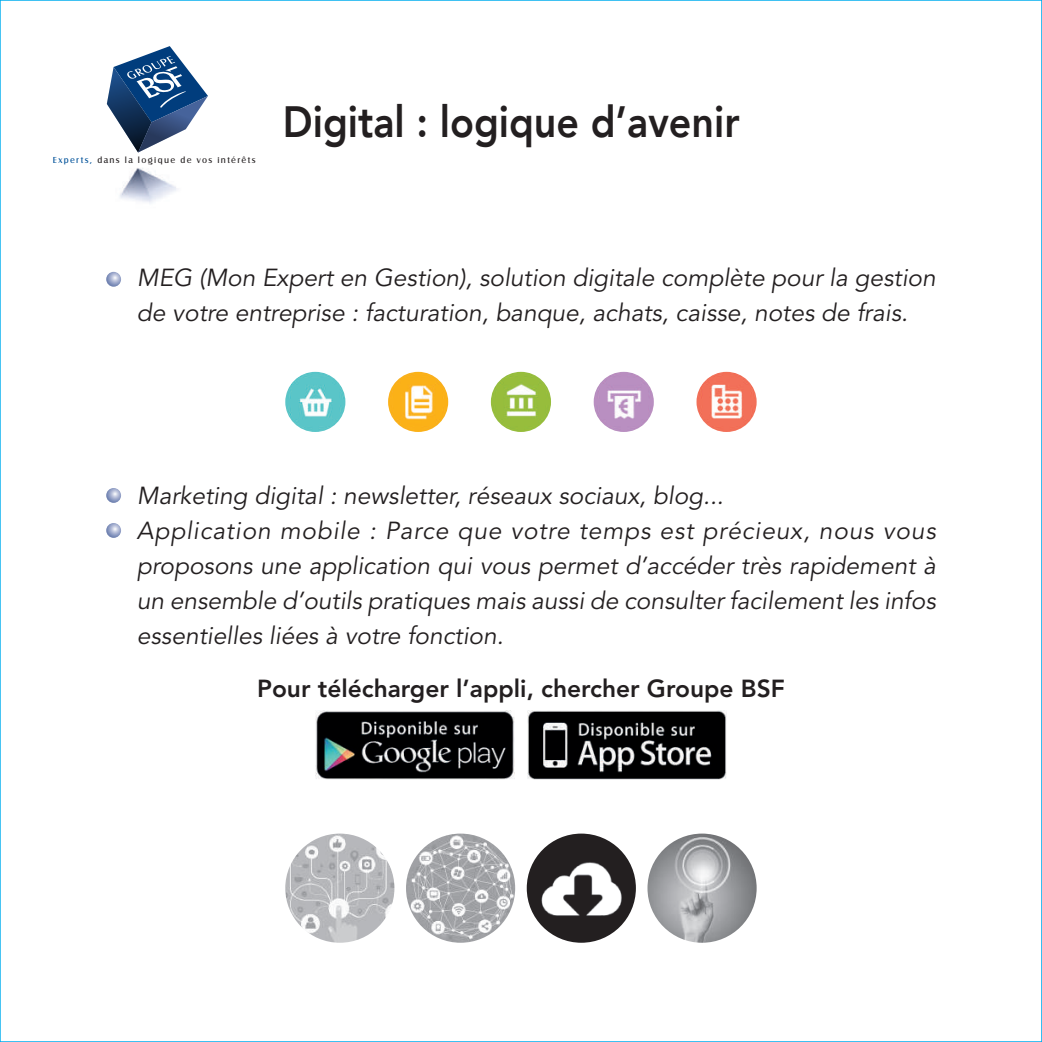
<style>
.page{position:relative;width:1042px;height:1042px;background:#fff}
.page>*{position:absolute;margin:0;border:0;box-sizing:border-box;transform-origin:0 0}
.t1{font:800 43.75px "Avenir";color:#231f20;scale:.9 1}
.t2{font:italic 24.5px/35px "Avenir";color:#231f20}
.t3{font:800 24.5px "Avenir";color:#231f20}
.t4{font:9.1px "Castle T";letter-spacing:.15em;color:#231f20}
.s1{color:#01529a}
</style>
<div class="page">
<img style="left:106px;top:103px;width:71px;height:100px">
<svg style="left:107px;top:46px;width:101px;height:106px"></svg>
<svg style="left:106px;top:272px;width:15px;height:15px"></svg>
<svg style="left:106px;top:488px;width:15px;height:15px"></svg>
<svg style="left:106px;top:523px;width:15px;height:15px"></svg>
<img style="left:696px;top:372px;width:60px;height:60px;border-radius:30px">
<img style="left:594px;top:372px;width:60px;height:60px;border-radius:30px">
<img style="left:491px;top:372px;width:60px;height:60px;border-radius:30px">
<img style="left:388px;top:372px;width:60px;height:60px;border-radius:30px">
<img style="left:285px;top:372px;width:60px;height:60px;border-radius:30px">
<img style="left:285px;top:833px;width:109px;height:110px;border-radius:55px">
<img style="left:527px;top:833px;width:109px;height:110px;border-radius:55px">
<img style="left:406px;top:833px;width:109px;height:110px;border-radius:55px">
<img style="left:647px;top:833px;width:109px;height:110px;border-radius:55px">
<img style="left:528px;top:710px;width:198px;height:69px">
<img style="left:316px;top:710px;width:198px;height:69px">
<p class="t4" style="left:53px;top:154px;width:204px"><span class="s1">Experts,</span> dans la logique de vos intérêts</p>
<h1 class="t1" style="left:283px;top:87px;width:509px">Digital : logique d’avenir</h1>
<p class="t2" style="left:137px;top:261px;width:800px">MEG (Mon Expert en Gestion), solution digitale complète pour la gestion de votre entreprise : facturation, banque, achats, caisse, notes de frais.</p>
<p class="t2" style="left:137px;top:478px;width:800px">Marketing digital : newsletter, réseaux sociaux, blog...<br>Application mobile : Parce que votre temps est précieux, nous vous proposons une application qui vous permet d’accéder très rapidement à un ensemble d’outils pratiques mais aussi de consulter facilement les infos essentielles liées à votre fonction.</p>
<p class="t3" style="left:257px;top:674px;width:529px">Pour télécharger l’appli, chercher Groupe BSF</p>
</div>
